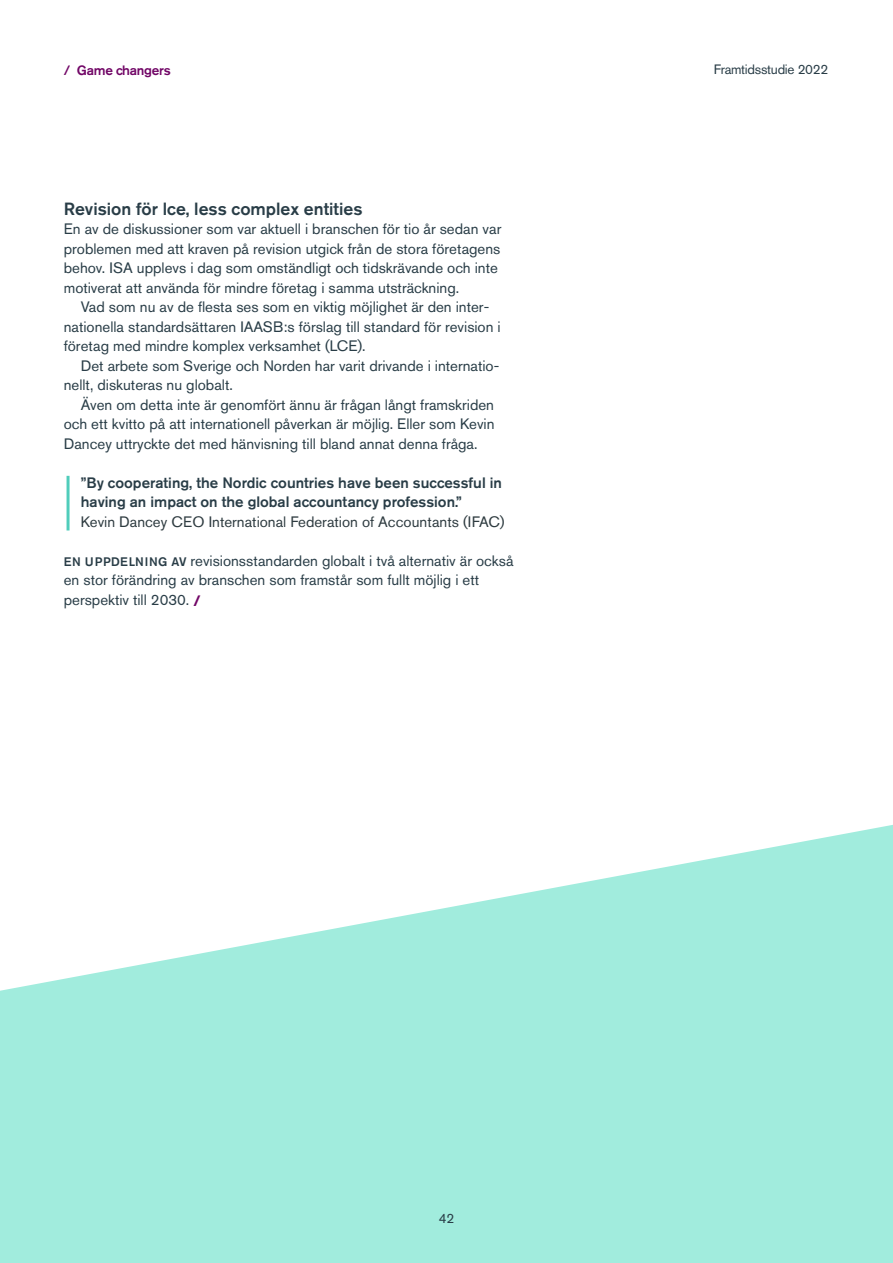
<style>
.page{position:relative;width:893px;height:1263px;background:#fff}
.page>*{position:absolute;margin:0;border:0;box-sizing:border-box;transform-origin:0 0}
.t1{font:500 17.55px "Akzidenz Grotesk BE";color:#293d47}
.t2{font:15px/19.5px "Akzidenz Grotesk BE";color:#293d47}
.t3{font:500 15px/19.5px "Akzidenz Grotesk BE";color:#293d47}
.t4{font:15px "Akzidenz Grotesk BE";color:#2e3b40}
.t5{font:13.5px "Akzidenz Grotesk BE";letter-spacing:-.02em;color:#293d47}
.t6{font:500 13.5px "Akzidenz Grotesk BE";letter-spacing:-.02em;color:#710666}
.s1{font-weight:500;font-size:12.3px}
.s2{font-weight:700;color:#710666}
</style>
<div class="page">
<svg style="left:0;top:825px;width:893px;height:438px;fill:#a1ecdd"></svg>
<hr style="left:67px;top:476px;width:3px;height:54px;background:#50cdbb">
<p class="t6" style="left:64px;top:61px;width:108px">/ Game changers</p>
<p class="t1" style="left:64px;top:198px;width:300px">Revision för lce, less complex entities</p>
<p class="t2" style="left:64px;top:219px;width:439px">En av de diskussioner som var aktuell i branschen för tio år sedan var problemen med att kraven på revision utgick från de stora företagens behov. ISA upplevs i dag som omständligt och tidskrävande och inte motiverat att använda för mindre företag i samma utsträckning.</p>
<p class="t2" style="left:64px;top:297px;width:438px;text-indent:17px">Vad som nu av de flesta ses som en viktig möjlighet är den inter&shy;nationella standardsättaren IAASB:s förslag till standard för revision i företag med mindre komplex verksamhet (LCE).</p>
<p class="t2" style="left:64px;top:356px;width:437px;text-indent:17px">Det arbete som Sverige och Norden har varit drivande i internatio&shy;nellt, diskuteras nu globalt.</p>
<p class="t2" style="left:64px;top:395px;width:432px;text-align:justify;text-indent:17px">Även om detta inte är genomfört ännu är frågan långt framskriden och ett kvitto på att internationell påverkan är möjlig. Eller som Kevin Dancey uttryckte det med hänvisning till bland annat denna fråga.</p>
<p class="t3" style="left:81px;top:473px;width:423px">”By cooperating, the Nordic countries have been successful in having an impact on the global accountancy profession.”</p>
<p class="t4" style="left:81px;top:513px;width:425px">Kevin Dancey CEO International Federation of Accountants (IFAC)</p>
<p class="t2" style="left:64px;top:551px;width:451px"><span class="s1">EN UPPDELNING AV</span> revisionsstandarden globalt i två alternativ är också en stor förändring av branschen som framstår som fullt möjlig i ett perspektiv till 2030. <span class="s2">/</span></p>
<p class="t5" style="left:714px;top:61px;width:116px">Framtidsstudie 2022</p>
<p class="t5" style="left:439px;top:1210px;width:17px">42</p>
</div>
